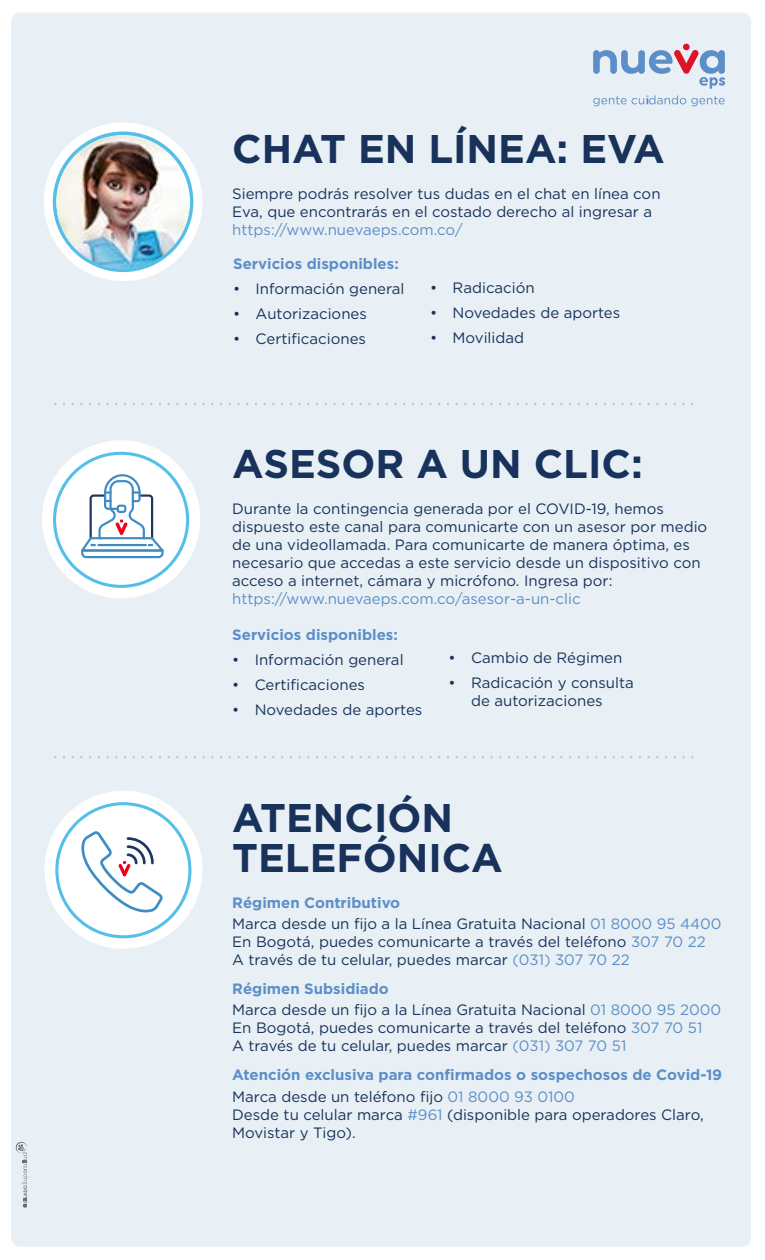
<style>
.page{position:relative;width:765px;height:1260px;background:#fff}
.page>*{position:absolute;margin:0;border:0;box-sizing:border-box;transform-origin:0 0}
.t1{font:700 40px/40px "Gotham";color:#18325b}
.t2{font:15px/18px "Gotham";color:#18325b}
.t3{font:700 15px/21.5px "Gotham";color:#5c8fc7}
.t4{font:15px "Gotham";color:#5c8fc7}
.s1{font-weight:700;color:#5c8fc7}
.s2{color:#5c8fc7}
.s3{font-weight:400;color:#18325b}
.s4{font-weight:400}
</style>
<div class="page">
<div style="left:11px;top:12px;width:740px;height:1235px;background:#e8f0f5;border-radius:9px"></div>
<svg style="left:15px;top:1142px;width:13px;height:66px"></svg>
<div style="left:683px;top:44px;width:7px;height:6px;background:#de1426;border-radius:50%"></div>
<svg style="left:593px;top:50px;width:132px;height:39px"></svg>
<svg style="left:593px;top:95px;width:132px;height:11px"></svg>
<svg style="left:55px;top:403px;width:637px;height:2px"></svg>
<svg style="left:55px;top:756px;width:637px;height:2px"></svg>
<div style="left:44px;top:122px;width:158px;height:159px;background:#fff;border-radius:50%"></div>
<svg style="left:53px;top:131px;width:140px;height:141px"></svg>
<img style="left:56px;top:135px;width:134px;height:134px;border-radius:67px">
<div style="left:42px;top:440px;width:158px;height:158px;background:#fff;border-radius:50%"></div>
<svg style="left:53px;top:452px;width:136px;height:136px"></svg>
<div style="left:44px;top:791px;width:159px;height:158px;background:#fff;border-radius:50%"></div>
<svg style="left:55px;top:802px;width:136px;height:136px"></svg>
<h1 class="t1" style="left:232px;top:128px;width:434px">CHAT EN LÍNEA: EVA</h1>
<p class="t2" style="left:232px;top:185px;width:430px">Siempre podrás resolver tus dudas en el chat en línea con<br>Eva, que encontrarás en el costado derecho al ingresar a</p>
<p class="t4" style="left:232px;top:220px;width:232px">https://www.nuevaeps.com.co/</p>
<p class="t3" style="left:233px;top:252px;width:167px">Servicios disponibles:</p>
<p class="t2" style="left:233px;top:279px;width:173px">• Información general</p>
<p class="t2" style="left:233px;top:304px;width:135px">• Autorizaciones</p>
<p class="t2" style="left:233px;top:329px;width:134px">• Certificaciones</p>
<p class="t2" style="left:430px;top:278px;width:106px">• Radicación</p>
<p class="t2" style="left:430px;top:303px;width:192px">• Novedades de aportes</p>
<p class="t2" style="left:430px;top:329px;width:96px">• Movilidad</p>
<h1 class="t1" style="left:232px;top:443px;width:412px">ASESOR A UN CLIC:</h1>
<p class="t2" style="left:232px;top:500px;width:477px">Durante la contingencia generada por el COVID-19, hemos dispuesto este canal para comunicarte con un asesor por medio de una videollamada. Para comunicarte de manera óptima, es necesario que accedas a este servicio desde un dispositivo con acceso a internet, cámara y micrófono. Ingresa por:</p>
<p class="t4" style="left:232px;top:589px;width:350px">https://www.nuevaeps.com.co/asesor-a-un-clic</p>
<p class="t3" style="left:232px;top:624px;width:167px">Servicios disponibles:</p>
<p class="t2" style="left:232px;top:650px;width:173px">• Información general</p>
<p class="t2" style="left:232px;top:676px;width:134px">• Certificaciones</p>
<p class="t2" style="left:232px;top:701px;width:192px">• Novedades de aportes</p>
<p class="t2" style="left:449px;top:648px;width:175px">• Cambio de Régimen</p>
<p class="t2" style="left:449px;top:674px;width:187px;text-align:center">• Radicación y consulta de autorizaciones</p>
<h1 class="t1" style="left:232px;top:797px;width:272px">ATENCIÓN<br>TELEFÓNICA</h1>
<p class="t2" style="left:232px;top:891px;width:491px;line-height:21.5px"><span class="s1">Régimen Contributivo<br></span>Marca desde un fijo a la Línea Gratuita Nacional <span class="s2">01 8000 95 4400</span></p>
<p class="t2" style="left:232px;top:933px;width:475px">En Bogotá, puedes comunicarte a través del teléfono <span class="s2">307 70 22<br></span>A través de tu celular, puedes marcar <span class="s2">(031) 307 70 22</span></p>
<p class="t2" style="left:232px;top:977px;width:491px;line-height:21.5px"><span class="s1">Régimen Subsidiado<br></span>Marca desde un fijo a la Línea Gratuita Nacional <span class="s2">01 8000 95 2000</span></p>
<p class="t2" style="left:232px;top:1019px;width:472px">En Bogotá, puedes comunicarte a través del teléfono <span class="s2">307 70 51<br></span>A través de tu celular, puedes marcar <span class="s2">(031) 307 70 51</span></p>
<p class="t3" style="left:232px;top:1064px;width:492px">Atención exclusiva para confirmados o sospechosos de Covid-19<br><span class="s3">Marca desde un teléfono fijo</span> <span class="s4">01 8000 93 0100</span></p>
<p class="t2" style="left:232px;top:1105px;width:473px">Desde tu celular marca <span class="s2">#961</span> (disponible para operadores Claro,<br>Movistar y Tigo).</p>
</div>
